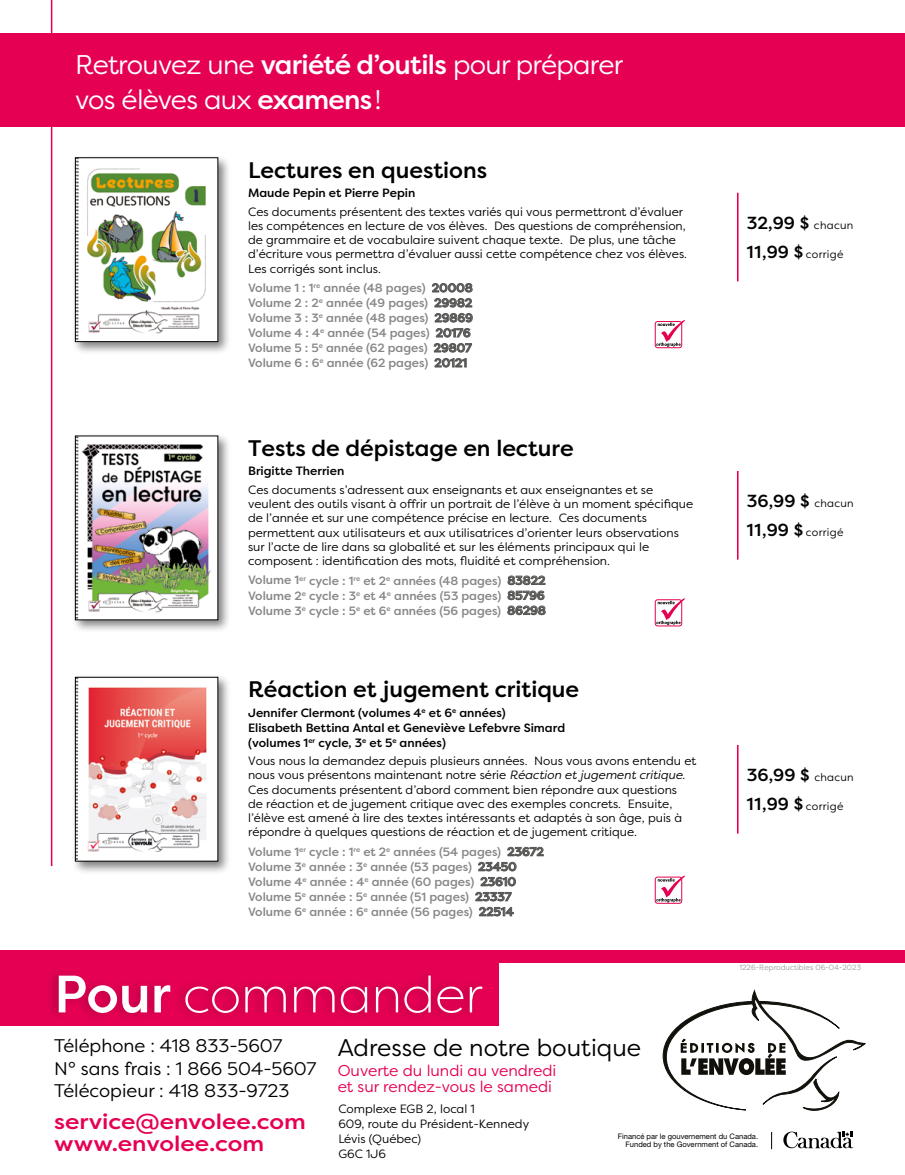
<style>
.page{position:relative;width:905px;height:1175px;background:#fff}
.page>*{position:absolute;margin:0;border:0;box-sizing:border-box;transform-origin:0 0}
.t1{font:300 51px "Filson Pro";color:#fff}
.t2{font:27px/34.3px "Filson Pro";letter-spacing:-.025em;color:#fff}
.t3{font:24px "Filson Pro";color:#000}
.t4{font:500 22.5px "Filson Pro";color:#000}
.t5{font:500 21.3px/22.5px "Filson Pro";color:#e50054;scale:1.11 1}
.t6{font:18.3px/22.5px "Filson Pro";color:#000}
.t7{font:500 17.4px "Filson Pro";color:#000}
.t8{font:15.6px/16.5px "Filson Pro";color:#e50054}
.t9{font:12px/14.2px "Filson Pro";color:#000}
.t10{font:500 12px/15px "Filson Pro";color:#878787}
.t11{font:500 12px/15px "Filson Pro";color:#000}
.t12{font:10.8px "Filson Pro";letter-spacing:.025em;color:#000}
.t13{font:7.65px/8.2px "Helvetica Neue";color:#000;text-align:right}
.t14{font:7.5px "Filson Pro";color:#9d9d9c}
.s1{font-weight:500}
.s2{color:#575756}
.s3{font-style:italic}
.s4{font-weight:500;font-size:52.5px}
.s5{font-weight:400;font-size:10.8px}
.s6{font-weight:500;font-size:17.4px}
</style>
<div class="page">
<div style="left:0;top:960px;width:499px;height:66px;background:#e50054"></div>
<div style="left:0;top:950px;width:904px;height:12px;background:#e50054"></div>
<svg style="left:783px;top:1131px;width:70px;height:17px"></svg>
<svg style="left:771px;top:1132px;width:1px;height:17px"></svg>
<svg style="left:662px;top:990px;width:203px;height:121px"></svg>
<div style="left:45px;top:967px;width:441px;height:56px;background:#000;opacity:.15"></div>
<div style="left:72px;top:154px;width:159px;height:201px;background:#000;opacity:.5"></div>
<img style="left:77px;top:159px;width:139px;height:181px">
<div style="left:75px;top:157px;width:143px;height:185px;border:1px solid #000"></div>
<div style="left:655px;top:321px;width:27px;height:27px;border:1px solid #e50051;border-radius:2px"></div>
<svg style="left:656px;top:320px;width:29px;height:27px"></svg>
<hr style="left:737px;top:193px;width:2px;height:88px;background:#e50054">
<div style="left:72px;top:673px;width:159px;height:201px;background:#000;opacity:.5"></div>
<img style="left:77px;top:679px;width:139px;height:180px">
<div style="left:75px;top:677px;width:143px;height:184px;border:1px solid #000"></div>
<div style="left:655px;top:876px;width:27px;height:27px;border:1px solid #e50051;border-radius:2px"></div>
<svg style="left:656px;top:875px;width:29px;height:27px"></svg>
<hr style="left:737px;top:745px;width:2px;height:88px;background:#e50054">
<div style="left:72px;top:432px;width:159px;height:201px;background:#000;opacity:.5"></div>
<img style="left:77px;top:438px;width:139px;height:180px">
<div style="left:655px;top:599px;width:27px;height:27px;border:1px solid #e50051;border-radius:2px"></div>
<svg style="left:656px;top:598px;width:29px;height:27px"></svg>
<hr style="left:737px;top:471px;width:2px;height:88px;background:#e50054">
<div style="left:0;top:33px;width:904px;height:94px;background:#e50054"></div>
<hr style="left:51px;top:0;width:1px;height:866px;background:#e50054">
<h2 class="t2" style="left:75px;top:47px;width:549px">Retrouvez une <span class="s1">variété d’outils</span> pour préparer vos élèves aux <span class="s1">examens</span> !</h2>
<h3 class="t4" style="left:248px;top:154px;width:241px">Lectures en questions</h3>
<p class="t11" style="left:248px;top:185px;width:169px">Maude Pepin et Pierre Pepin</p>
<p class="t9" style="left:248px;top:204px;width:440px">Ces documents présentent des textes variés qui vous permettront d’évaluer les compétences en lecture de vos élèves. Des questions de compréhension, de grammaire et de vocabulaire suivent chaque texte. De plus, une tâche d’écriture vous permettra d’évaluer aussi cette compétence chez vos élèves.<br>Les corrigés sont inclus.</p>
<p class="t10" style="left:248px;top:280px;width:226px">Volume 1 : 1<sup>re</sup> année (48 pages) <span class="s2">20008<br></span>Volume 2 : 2<sup>e</sup> année (49 pages) <span class="s2">29982<br></span>Volume 3 : 3<sup>e</sup> année (48 pages) <span class="s2">29869<br></span>Volume 4 : 4<sup>e</sup> année (54 pages) <span class="s2">20176<br></span>Volume 5 : 5<sup>e</sup> année (62 pages) <span class="s2">29807<br></span>Volume 6 : 6<sup>e</sup> année (62 pages) <span class="s2">20121</span></p>
<h3 class="t4" style="left:248px;top:432px;width:327px">Tests de dépistage en lecture</h3>
<p class="t11" style="left:248px;top:463px;width:98px">Brigitte Therrien</p>
<p class="t9" style="left:248px;top:482px;width:446px">Ces documents s’adressent aux enseignants et aux enseignantes et se veulent des outils visant à offrir un portrait de l’élève à un moment spécifique de l’année et sur une compétence précise en lecture. Ces documents permettent aux utilisateurs et aux utilisatrices d’orienter leurs observations sur l’acte de lire dans sa globalité et sur les éléments principaux qui le composent : identification des mots, fluidité et compréhension.</p>
<p class="t10" style="left:248px;top:572px;width:299px;text-align:justify">Volume 1<sup>er</sup> cycle : 1<sup>re</sup> et 2<sup>e</sup> années (48 pages) <span class="s2">83822<br></span>Volume 2<sup>e</sup> cycle : 3<sup>e</sup> et 4<sup>e</sup> années (53 pages) <span class="s2">85796<br></span>Volume 3<sup>e</sup> cycle : 5<sup>e</sup> et 6<sup>e</sup> années (56 pages) <span class="s2">86298</span></p>
<h3 class="t4" style="left:248px;top:674px;width:332px">Réaction et jugement critique</h3>
<p class="t11" style="left:248px;top:704px;width:318px">Jennifer Clermont (volumes 4<sup>e</sup> et 6<sup>e</sup> années)<br>Elisabeth Bettina Antal et Geneviève Lefebvre Simard (volumes 1<sup>er</sup> cycle, 3<sup>e</sup> et 5<sup>e</sup> années)</p>
<p class="t9" style="left:248px;top:753px;width:450px">Vous nous la demandez depuis plusieurs années. Nous vous avons entendu et nous vous présentons maintenant notre série <span class="s3">Réaction et jugement critique</span>.<br>Ces documents présentent d’abord comment bien répondre aux questions<br>de réaction et de jugement critique avec des exemples concrets. Ensuite, l’élève est amené à lire des textes intéressants et adaptés à son âge, puis à répondre à quelques questions de réaction et de jugement critique.</p>
<p class="t10" style="left:248px;top:844px;width:297px">Volume 1<sup>er</sup> cycle : 1<sup>re</sup> et 2<sup>e</sup> années (54 pages) <span class="s2">23672<br></span>Volume 3<sup>e</sup> année : 3<sup>e</sup> année (53 pages) <span class="s2">23450<br></span>Volume 4<sup>e</sup> année : 4<sup>e</sup> année (60 pages) <span class="s2">23610<br></span>Volume 5<sup>e</sup> année : 5<sup>e</sup> année (51 pages) <span class="s2">23337<br></span>Volume 6<sup>e</sup> année : 6<sup>e</sup> année (56 pages) <span class="s2">22514</span></p>
<h1 class="t1" style="left:54px;top:961px;width:430px"><span class="s4">Pour</span> commander</h1>
<h3 class="t7" style="left:746px;top:210px;width:108px">32,99 $ <span class="s5">chacun</span></h3>
<p class="t12" style="left:746px;top:247px;width:98px"><span class="s6">11,99 $</span> corrigé</p>
<h3 class="t7" style="left:746px;top:489px;width:108px">36,99 $ <span class="s5">chacun</span></h3>
<p class="t12" style="left:746px;top:525px;width:98px"><span class="s6">11,99 $</span> corrigé</p>
<h3 class="t7" style="left:746px;top:762px;width:108px">36,99 $ <span class="s5">chacun</span></h3>
<p class="t12" style="left:746px;top:799px;width:98px"><span class="s6">11,99 $</span> corrigé</p>
<p class="t14" style="left:739px;top:962px;width:123px">1226-Reproductibles 06-04-2023</p>
<h3 class="t6" style="left:54px;top:1034px;width:263px">Téléphone : 418 833-5607<br>N° sans frais : 1 866 504-5607<br>Télécopieur : 418 833-9723</h3>
<h3 class="t5" style="left:54px;top:1109px;width:228px">service@envolee.com www.envolee.com</h3>
<h3 class="t3" style="left:338px;top:1031px;width:305px">Adresse de notre boutique</h3>
<h3 class="t8" style="left:338px;top:1061px;width:220px">Ouverte du lundi au vendredi et sur rendez-vous le samedi</h3>
<p class="t9" style="left:338px;top:1100px;width:192px;line-height:15px">Complexe EGB 2, local 1<br>609, route du Président-Kennedy<br>Lévis (Québec)<br>G6C 1J6</p>
<p class="t13" style="left:617px;top:1131px;width:142px">Financé par le gouvernement du Canada.<br>Funded by the Government of Canada.</p>
</div>
